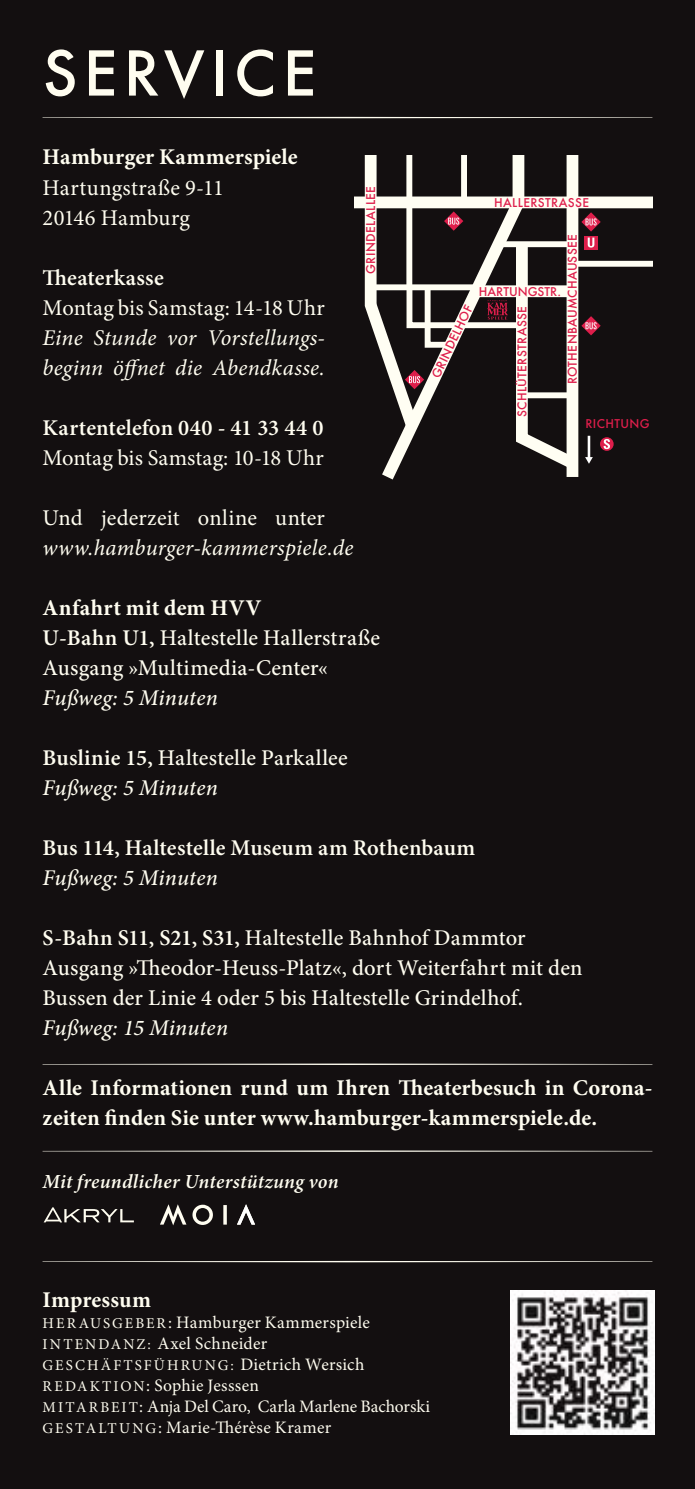
<style>
.page{position:relative;width:695px;height:1489px;background:#fff}
.page>*{position:absolute;margin:0;border:0;box-sizing:border-box;transform-origin:0 0}
.t1{font:500 60px "Futura";letter-spacing:.1em;color:#fffdf0}
.t2{font:500 22.5px/30px "Minion Pro";letter-spacing:.01em;color:#fffdf0}
.t3{font:700 22.5px/30px "Minion Pro";letter-spacing:.005em;color:#fffdf0}
.t4{font:22.5px/30px "Minion Pro";letter-spacing:.01em;color:#fffdf0}
.t5{font:italic 22.5px/30px "Minion Pro";letter-spacing:.01em;color:#fffdf0}
.t6{font:600 22.5px "Minion Pro";letter-spacing:.005em;color:#fffdf0}
.t7{font:italic 500 22.5px "Minion Pro";letter-spacing:.005em;color:#fffdf0}
.t8{font:italic 600 20px "Minion Pro";letter-spacing:.015em;color:#fffdf0}
.t9{font:17.5px/21px "Minion Pro";letter-spacing:.01em;color:#fffdf0}
.t10{font:15px "Minion Pro";letter-spacing:.14em;color:#fffdf0}
.t11{font:500 11.75px "Futura";letter-spacing:.03em;color:#de1e4b}
.t12{font:500 11.75px "Futura";color:#de1e4b}
.s1{font-weight:700}
.s2{font-weight:600}
.s3{font-style:italic}
.s4{font-size:10.5px}
.s5{font-size:15px}
.s6{font-size:17.5px}
</style>
<div class="page">
<div style="left:0;top:0;width:694px;height:1488px;background:#130f10"></div>
<svg style="left:43px;top:117px;width:609px;height:1px"></svg>
<svg style="left:43px;top:1260px;width:609px;height:2px"></svg>
<svg style="left:43px;top:1150px;width:609px;height:1px"></svg>
<div style="left:355px;top:196px;width:297px;height:12px;background:#fffef3"></div>
<div style="left:572px;top:261px;width:80px;height:6px;background:#fffef3"></div>
<div style="left:600px;top:437px;width:13px;height:14px;background:#de1e4b;border-radius:50%"></div>
<svg style="left:359px;top:156px;width:251px;height:323px"></svg>
<svg style="left:44px;top:1207px;width:90px;height:15px"></svg>
<svg style="left:90px;top:1063px;width:515px;height:1px"></svg>
<img style="left:510px;top:1290px;width:144px;height:143px">
<svg style="left:160px;top:1204px;width:95px;height:21px"></svg>
<h1 class="t1" style="left:43px;top:32px;width:275px">SERVICE</h1>
<p class="t3" style="left:43px;top:142px;width:256px">Hamburger Kammerspiele</p>
<p class="t4" style="left:43px;top:172px;width:183px">Hartungstraße 9-11<br>20146 Hamburg</p>
<p class="t6" style="left:43px;top:262px;width:123px">Theaterkasse</p>
<p class="t4" style="left:43px;top:292px;width:284px">Montag bis Samstag: 14-18 Uhr</p>
<p class="t5" style="left:43px;top:322px;width:284px">Eine Stunde vor Vorstellungs&shy;beginn öffnet die Abendkasse.</p>
<p class="t6" style="left:43px;top:412px;width:282px">Kartentelefon 040 - 41 33 44 0</p>
<p class="t4" style="left:43px;top:442px;width:283px">Montag bis Samstag: 10-18 Uhr</p>
<p class="t4" style="left:43px;top:502px;width:284px">Und jederzeit online unter</p>
<p class="t5" style="left:43px;top:532px;width:312px">www.hamburger-kammerspiele.de</p>
<p class="t2" style="left:43px;top:592px;width:339px"><span class="s1">Anfahrt mit dem HVV<br></span><span class="s2">U-Bahn U1,</span> Haltestelle Hallerstraße<br>Ausgang »Multimedia-Center«</p>
<p class="t7" style="left:43px;top:682px;width:177px">Fußweg: 5 Minuten</p>
<p class="t2" style="left:43px;top:742px;width:306px"><span class="s2">Buslinie 15,</span> Haltestelle Parkallee<br><span class="s3">Fußweg: 5 Minuten</span></p>
<p class="t6" style="left:43px;top:832px;width:434px">Bus 114, Haltestelle Museum am Rothenbaum</p>
<p class="t7" style="left:43px;top:862px;width:177px">Fußweg: 5 Minuten</p>
<p class="t2" style="left:43px;top:922px;width:541px"><span class="s2">S-Bahn S11, S21, S31,</span> Haltestelle Bahnhof Dammtor<br>Ausgang »Theodor-Heuss-Platz«, dort Weiterfahrt mit den<br>Bussen der Linie 4 oder 5 bis Haltestelle Grindelhof.</p>
<p class="t7" style="left:43px;top:1012px;width:187px">Fußweg: 15 Minuten</p>
<p class="t11" style="left:362px;top:274px;width:89px;rotate:-90deg">GRINDELALLEE</p>
<p class="t11" style="left:494px;top:194px;width:96px">HALLERSTRASSE</p>
<p class="t11" style="left:564px;top:384px;width:152px;rotate:-90deg">ROTHENBAUMCHAUSSEE</p>
<p class="t12" style="left:479px;top:283px;width:84px">HARTUNGSTR.</p>
<p class="t11" style="left:514px;top:417px;width:112px;rotate:-90deg">SCHL<span class="s4">Ü</span>TERSTRASSE</p>
<p class="t11" style="left:427px;top:373px;width:81px;rotate:-64deg">GRINDELHOF</p>
<p class="t11" style="left:585px;top:416px;width:66px">RICHTUNG</p>
<p class="t3" style="left:43px;top:1072px;width:611px">Alle Informationen rund um Ihren Theaterbesuch in Corona&shy;zeiten finden Sie unter www.hamburger-kammerspiele.de.</p>
<p class="t8" style="left:43px;top:1167px;width:297px">Mit freundlicher Unterstützung von</p>
<p class="t3" style="left:43px;top:1283px;width:110px">Impressum</p>
<p class="t9" style="left:43px;top:1311px;width:329px"><span class="s5">HERAUSGEBER</span>: Hamburger Kammerspiele<br><span class="s5">INTENDANZ:</span> Axel Schneider</p>
<p class="t10" style="left:43px;top:1354px;width:323px">GESCHÄFTSFÜHRUNG: <span class="s6">Dietrich Wersich</span></p>
<p class="t9" style="left:43px;top:1374px;width:389px"><span class="s5">REDAKTION</span>: Sophie Jesssen<br><span class="s5">MITAR BEIT</span>: Anja Del Caro, Carla Marlene Bachorski<br><span class="s5">GESTALTUNG</span>: Marie-Thérèse Kramer</p>
</div>
